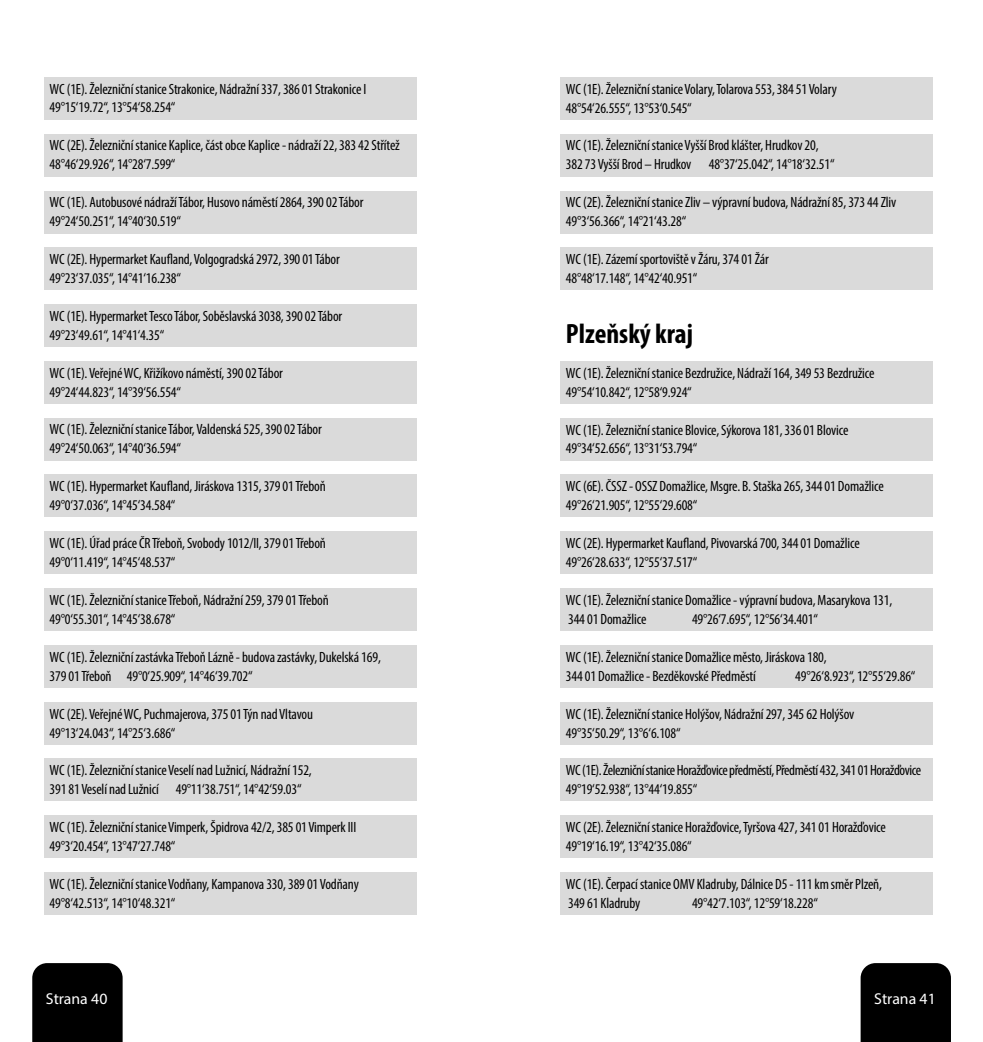
<style>
.page{position:relative;width:983px;height:1042px;background:#fff}
.page>*{position:absolute;margin:0;border:0;box-sizing:border-box;transform-origin:0 0}
.t1{font:700 condensed 28px "Myriad Pro";color:#000}
.t2{font:15.75px "Myriad Pro";color:#fff}
.t3{font:condensed 14.88px/18.9px "Myriad Pro";letter-spacing:-.01em;color:#000}
.t4{font:condensed 14.88px/18.9px "Myriad Pro";letter-spacing:-.03em;color:#000}
</style>
<div class="page">
<div style="left:860px;top:963px;width:90px;height:79px;background:#000"></div>
<div style="left:32px;top:963px;width:91px;height:79px;background:#000"></div>
<div style="left:44px;top:77px;width:373px;height:43px;background:#dadada"></div>
<div style="left:44px;top:134px;width:373px;height:43px;background:#dadada"></div>
<div style="left:44px;top:191px;width:373px;height:42px;background:#dadada"></div>
<div style="left:44px;top:248px;width:373px;height:42px;background:#dadada"></div>
<div style="left:44px;top:304px;width:373px;height:43px;background:#dadada"></div>
<div style="left:44px;top:361px;width:373px;height:43px;background:#dadada"></div>
<div style="left:44px;top:418px;width:373px;height:42px;background:#dadada"></div>
<div style="left:44px;top:475px;width:373px;height:42px;background:#dadada"></div>
<div style="left:44px;top:531px;width:373px;height:43px;background:#dadada"></div>
<div style="left:44px;top:588px;width:373px;height:43px;background:#dadada"></div>
<div style="left:44px;top:645px;width:373px;height:42px;background:#dadada"></div>
<div style="left:44px;top:702px;width:373px;height:42px;background:#dadada"></div>
<div style="left:44px;top:758px;width:373px;height:43px;background:#dadada"></div>
<div style="left:44px;top:815px;width:373px;height:43px;background:#dadada"></div>
<div style="left:44px;top:872px;width:373px;height:42px;background:#dadada"></div>
<div style="left:560px;top:77px;width:373px;height:43px;background:#dadada"></div>
<div style="left:560px;top:134px;width:373px;height:43px;background:#dadada"></div>
<div style="left:560px;top:191px;width:373px;height:42px;background:#dadada"></div>
<div style="left:560px;top:248px;width:373px;height:42px;background:#dadada"></div>
<div style="left:560px;top:361px;width:373px;height:43px;background:#dadada"></div>
<div style="left:560px;top:418px;width:373px;height:42px;background:#dadada"></div>
<div style="left:560px;top:475px;width:373px;height:42px;background:#dadada"></div>
<div style="left:560px;top:531px;width:373px;height:43px;background:#dadada"></div>
<div style="left:560px;top:588px;width:373px;height:43px;background:#dadada"></div>
<div style="left:560px;top:645px;width:373px;height:42px;background:#dadada"></div>
<div style="left:560px;top:702px;width:373px;height:42px;background:#dadada"></div>
<div style="left:560px;top:758px;width:373px;height:43px;background:#dadada"></div>
<div style="left:560px;top:815px;width:373px;height:43px;background:#dadada"></div>
<div style="left:560px;top:872px;width:373px;height:42px;background:#dadada"></div>
<p class="t3" style="left:50px;top:79px;width:318px">WC (1E). Železniční stanice Strakonice, Nádražní 337, 386 01 Strakonice I<br>49°15‘19.72“, 13°54‘58.254“</p>
<p class="t3" style="left:50px;top:136px;width:351px">WC (2E). Železniční stanice Kaplice, část obce Kaplice - nádraží 22, 383 42 Střítež<br>48°46‘29.926“, 14°28‘7.599“</p>
<p class="t3" style="left:50px;top:193px;width:315px">WC (1E). Autobusové nádraží Tábor, Husovo náměstí 2864, 390 02 Tábor<br>49°24‘50.251“, 14°40‘30.519“</p>
<p class="t3" style="left:50px;top:249px;width:291px">WC (2E). Hypermarket Kaufland, Volgogradská 2972, 390 01 Tábor<br>49°23‘37.035“, 14°41‘16.238“</p>
<p class="t3" style="left:50px;top:306px;width:294px">WC (1E). Hypermarket Tesco Tábor, Soběslavská 3038, 390 02 Tábor<br>49°23‘49.61“, 14°41‘4.35“</p>
<p class="t3" style="left:50px;top:363px;width:235px">WC (1E). Veřejné WC, Křižíkovo náměstí, 390 02 Tábor<br>49°24‘44.823“, 14°39‘56.554“</p>
<p class="t3" style="left:50px;top:420px;width:273px">WC (1E). Železniční stanice Tábor, Valdenská 525, 390 02 Tábor<br>49°24‘50.063“, 14°40‘36.594“</p>
<p class="t3" style="left:50px;top:477px;width:277px">WC (1E). Hypermarket Kaufland, Jiráskova 1315, 379 01 Třeboň<br>49°0‘37.036“, 14°45‘34.584“</p>
<p class="t3" style="left:50px;top:533px;width:278px">WC (1E). Úřad práce ČR Třeboň, Svobody 1012/II, 379 01 Třeboň<br>49°0‘11.419“, 14°45‘48.537“</p>
<p class="t3" style="left:50px;top:590px;width:280px">WC (1E). Železniční stanice Třeboň, Nádražní 259, 379 01 Třeboň<br>49°0‘55.301“, 14°45‘38.678“</p>
<p class="t3" style="left:50px;top:647px;width:333px">WC (1E). Železniční zastávka Třeboň Lázně - budova zastávky, Dukelská 169,<br>379 01 Třeboň 49°0‘25.909“, 14°46‘39.702“</p>
<p class="t3" style="left:50px;top:704px;width:265px">WC (2E). Veřejné WC, Puchmajerova, 375 01 Týn nad Vltavou<br>49°13‘24.043“, 14°25‘3.686“</p>
<p class="t3" style="left:50px;top:761px;width:264px">WC (1E). Železniční stanice Veselí nad Lužnicí, Nádražní 152,<br>391 81 Veselí nad Lužnicí 49°11‘38.751“, 14°42‘59.03“</p>
<p class="t3" style="left:50px;top:817px;width:308px">WC (1E). Železniční stanice Vimperk, Špidrova 42/2, 385 01 Vimperk III<br>49°3‘20.454“, 13°47‘27.748“</p>
<p class="t3" style="left:50px;top:874px;width:310px">WC (1E). Železniční stanice Vodňany, Kampanova 330, 389 01 Vodňany<br>49°8‘42.513“, 14°10‘48.321“</p>
<p class="t3" style="left:566px;top:79px;width:272px">WC (1E). Železniční stanice Volary, Tolarova 553, 384 51 Volary<br>48°54‘26.555“, 13°53‘0.545“</p>
<p class="t3" style="left:566px;top:136px;width:270px">WC (1E). Železniční stanice Vyšší Brod klášter, Hrudkov 20,<br>382 73 Vyšší Brod – Hrudkov 48°37‘25.042“, 14°18‘32.51“</p>
<p class="t3" style="left:566px;top:193px;width:332px">WC (2E). Železniční stanice Zliv – výpravní budova, Nádražní 85, 373 44 Zliv<br>49°3‘56.366“, 14°21‘43.28“</p>
<p class="t3" style="left:566px;top:249px;width:204px">WC (1E). Zázemí sportoviště v Žáru, 374 01 Žár<br>48°48‘17.148“, 14°42‘40.951“</p>
<h1 class="t1" style="left:566px;top:316px;width:128px">Plzeňský kraj</h1>
<p class="t3" style="left:566px;top:363px;width:310px">WC (1E). Železniční stanice Bezdružice, Nádraží 164, 349 53 Bezdružice<br>49°54‘10.842“, 12°58‘9.924“</p>
<p class="t3" style="left:566px;top:420px;width:284px">WC (1E). Železniční stanice Blovice, Sýkorova 181, 336 01 Blovice<br>49°34‘52.656“, 13°31‘53.794“</p>
<p class="t3" style="left:566px;top:477px;width:319px">WC (6E). ČSSZ - OSSZ Domažlice, Msgre. B. Staška 265, 344 01 Domažlice<br>49°26‘21.905“, 12°55‘29.608“</p>
<p class="t3" style="left:566px;top:533px;width:295px">WC (2E). Hypermarket Kaufland, Pivovarská 700, 344 01 Domažlice<br>49°26‘28.633“, 12°55‘37.517“</p>
<p class="t3" style="left:566px;top:590px;width:328px">WC (1E). Železniční stanice Domažlice - výpravní budova, Masarykova 131,<br>344 01 Domažlice</p>
<p class="t3" style="left:692px;top:609px;width:127px">49°26‘7.695“, 12°56‘34.401“</p>
<p class="t3" style="left:566px;top:647px;width:262px">WC (1E). Železniční stanice Domažlice město, Jiráskova 180,<br>344 01 Domažlice - Bezděkovské Předměstí</p>
<p class="t3" style="left:795px;top:666px;width:122px">49°26‘8.923“, 12°55‘29.86“</p>
<p class="t3" style="left:566px;top:704px;width:290px">WC (1E). Železniční stanice Holýšov, Nádražní 297, 345 62 Holýšov<br>49°35‘50.29“, 13°6‘6.108“</p>
<p class="t4" style="left:566px;top:761px;width:356px">WC (1E). Železniční stanice Horažďovice předměstí, Předměstí 432, 341 01 Horažďovice<br>49°19‘52.938“, 13°44‘19.855“</p>
<p class="t3" style="left:566px;top:818px;width:321px">WC (2E). Železniční stanice Horažďovice, Tyršova 427, 341 01 Horažďovice<br>49°19‘16.19“, 13°42‘35.086“</p>
<p class="t3" style="left:566px;top:874px;width:317px">WC (1E). Čerpací stanice OMV Kladruby, Dálnice D5 - 111 km směr Plzeň,<br>349 61 Kladruby</p>
<p class="t3" style="left:692px;top:893px;width:127px">49°42‘7.103“, 12°59‘18.228“</p>
<p class="t2" style="left:46px;top:989px;width:63px">Strana 40</p>
<p class="t2" style="left:874px;top:989px;width:63px">Strana 41</p>
</div>
